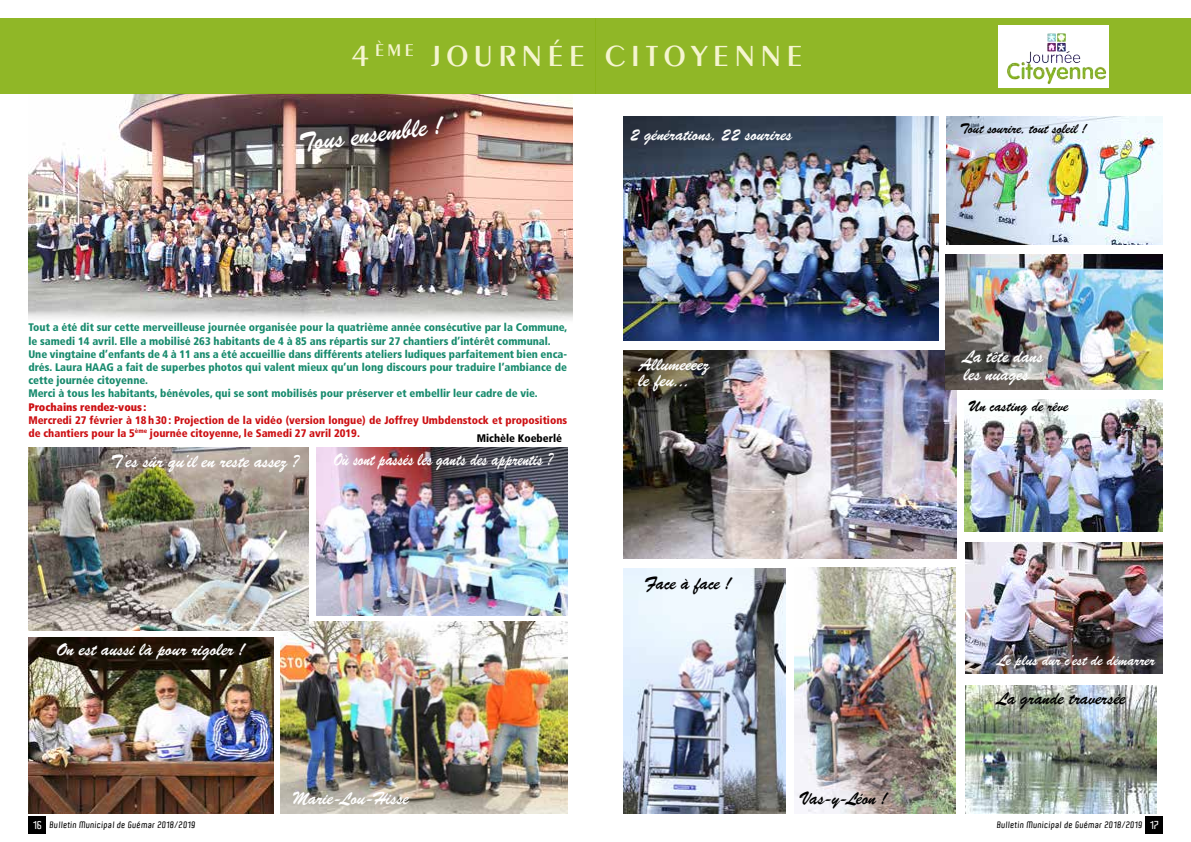
<style>
.page{position:relative;width:1191px;height:842px;background:#fff}
.page>*{position:absolute;margin:0;border:0;box-sizing:border-box;transform-origin:0 0}
.t1{font:600 31px "Peignot";letter-spacing:.19em;color:#f5f5d0}
.t2{font:25.8px "Brush Script BT";color:#fff}
.t3{font:18px/17.6px "Brush Script BT";color:#fff}
.t4{font:18px "Brush Script BT";color:#000}
.t5{font:18px "Brush Script BT";color:#fff;scale:.85 1}
.t6{font:17px "Brush Script BT";color:#fff}
.t7{font:15px "Brush Script BT";color:#fff}
.t8{font:15px "Brush Script BT";color:#000}
.t9{font:14px "Brush Script BT";color:#000}
.t10{font:900 condensed 11px/13.2px "Frutiger";color:#188b6e}
.t11{font:900 condensed 11px/13.2px "Frutiger";color:#cd1013}
.t12{font:900 condensed 11px "Frutiger";color:#cd1013}
.t13{font:900 condensed 11px "Frutiger";color:#000}
.t14{font:600 9px "Aldo";color:#000}
.s1{font-size:11px;color:#fff}
</style>
<div class="page">
<img style="left:624px;top:350px;width:332px;height:208px">
<img style="left:28px;top:94px;width:545px;height:226px">
<div style="left:1145px;top:816px;width:17px;height:17px;background:#000"></div>
<div style="left:29px;top:816px;width:17px;height:17px;background:#000"></div>
<div style="left:595px;top:18px;width:596px;height:76px;background:#90b727"></div>
<div style="left:0;top:18px;width:595px;height:76px;background:#90b727"></div>
<div style="left:998px;top:25px;width:110px;height:63px;background:#fff"></div>
<img style="left:1025px;top:33px;width:45px;height:46px">
<img style="left:624px;top:116px;width:314px;height:225px">
<img style="left:965px;top:686px;width:191px;height:128px">
<img style="left:945px;top:254px;width:217px;height:135px">
<img style="left:965px;top:542px;width:197px;height:132px">
<img style="left:281px;top:622px;width:286px;height:192px">
<img style="left:28px;top:637px;width:245px;height:177px">
<img style="left:317px;top:448px;width:250px;height:167px">
<img style="left:28px;top:448px;width:281px;height:182px">
<img style="left:946px;top:116px;width:216px;height:129px">
<img style="left:964px;top:399px;width:198px;height:132px">
<img style="left:794px;top:568px;width:161px;height:246px">
<img style="left:624px;top:569px;width:161px;height:245px">
<h1 class="t1" style="left:352px;top:38px;width:452px">4 <sup>ÈME</sup> JOURNÉE CITOYENNE</h1>
<h2 class="t2" style="left:298px;top:128px;width:144px;rotate:-8deg">Tous ensemble !</h2>
<h3 class="t6" style="left:630px;top:125px;width:163px">2 générations, 22 sourires</h3>
<p class="t10" style="left:28px;top:321px;width:540px">Tout a été dit sur cette merveilleuse journée organisée pour la quatrième année consécutive par la Commune, le samedi 14 avril. Elle a mobilisé 263 habitants de 4 à 85 ans répartis sur 27 chantiers d’intérêt communal.<br>Une vingtaine d’enfants de 4 à 11 ans a été accueillie dans différents ateliers ludiques parfaitement bien enca&shy;drés. Laura HAAG a fait de superbes photos qui valent mieux qu’un long discours pour traduire l’ambiance de cette journée citoyenne.<br>Merci à tous les habitants, bénévoles, qui se sont mobilisés pour préserver et embellir leur cadre de vie.</p>
<p class="t12" style="left:28px;top:400px;width:119px">Prochains rendez-vous :</p>
<p class="t11" style="left:28px;top:413px;width:540px">Mercredi 27 février à 18h30: Projection de la vidéo (version longue) de Joffrey Umbdenstock et propositions de chantiers pour la 5<sup>ème</sup> journée citoyenne, le Samedi 27 avril 2019.</p>
<p class="t13" style="left:477px;top:432px;width:87px">Michèle Koeberlé</p>
<h3 class="t3" style="left:111px;top:453px;width:189px">T’es sûr qu’il en reste assez ?</h3>
<h3 class="t5" style="left:334px;top:448px;width:260px">Où sont passés les gants des apprentis ?</h3>
<h3 class="t3" style="left:57px;top:641px;width:189px">On est aussi là pour rigoler !</h3>
<h3 class="t3" style="left:292px;top:790px;width:119px">Marie-Lou-Hisse</h3>
<h3 class="t3" style="left:639px;top:356px;width:72px;line-height:16.6px">Allumeeeez le feu...</h3>
<h3 class="t4" style="left:644px;top:572px;width:88px">Face à face !</h3>
<h3 class="t4" style="left:799px;top:787px;width:89px">Vas-y-Léon !</h3>
<p class="t9" style="left:960px;top:120px;width:127px">Tout sourire, tout soleil !</p>
<h3 class="t3" style="left:964px;top:348px;width:81px">La tête dans les nuages</h3>
<h3 class="t8" style="left:968px;top:397px;width:102px">Un casting de rêve</h3>
<h3 class="t7" style="left:998px;top:651px;width:159px">Le plus dur c’est de démarrer</h3>
<h3 class="t4" style="left:998px;top:688px;width:129px">La grande traversée</h3>
<p class="t14" style="left:34px;top:820px;width:164px"><span class="s1">16</span> Bulletin Municipal de Guémar 2018/2019</p>
<p class="t14" style="left:997px;top:820px;width:164px">Bulletin Municipal de Guémar 2018/2019 <span class="s1">17</span></p>
</div>
